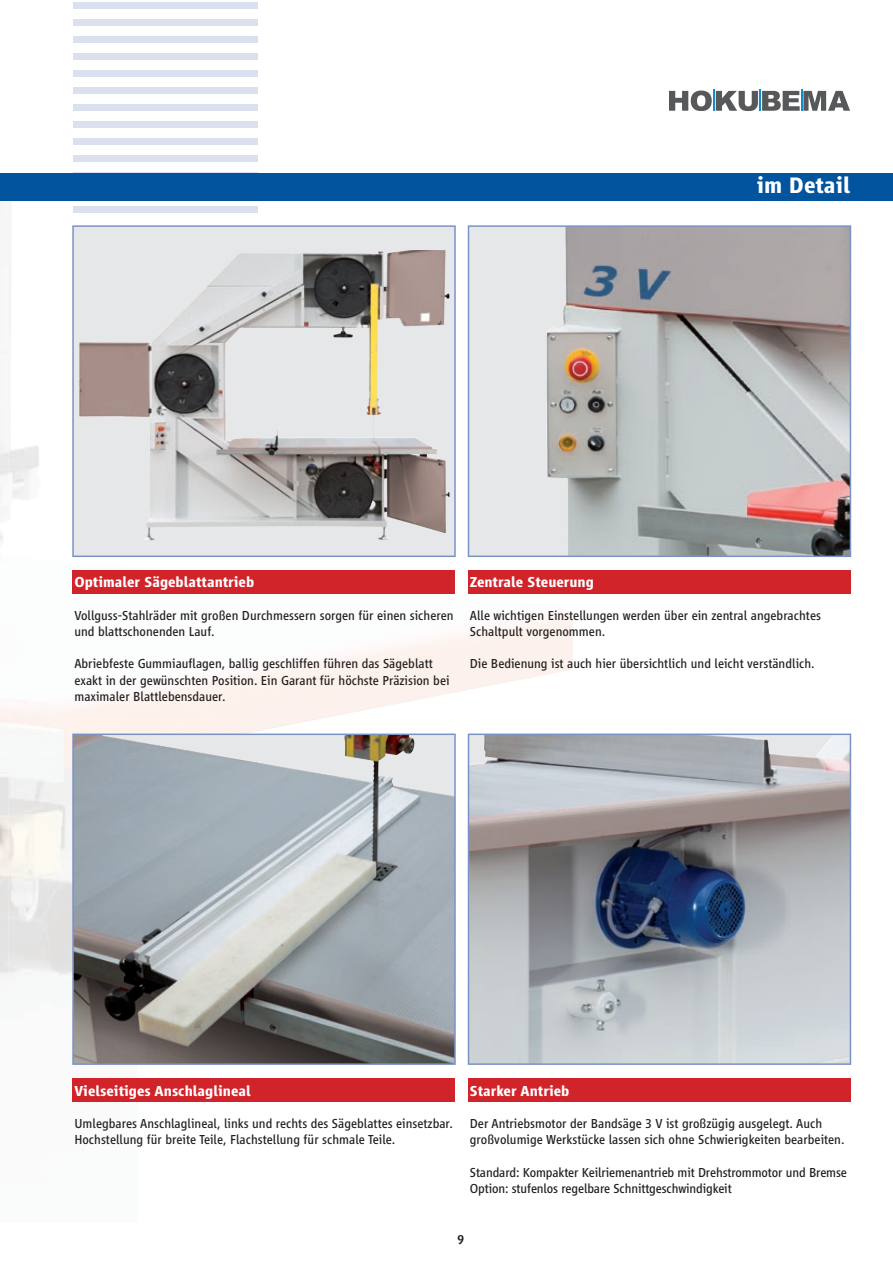
<style>
.page{position:relative;width:893px;height:1263px;background:#fff}
.page>*{position:absolute;margin:0;border:0;box-sizing:border-box;transform-origin:0 0}
.t1{font:700 23.25px "Vialog";color:#fff}
.t2{font:700 15px "Vialog";color:#fff}
.t3{font:13.5px/16.2px "Vialog";color:#231f20}
.t4{font:500 13.5px "Vialog";color:#231f20}
</style>
<div class="page">
<img style="left:0;top:200px;width:52px;height:777px">
<img style="left:51px;top:791px;width:21px;height:186px">
<svg style="left:669px;top:89px;width:181px;height:22px"></svg>
<div style="left:0;top:173px;width:893px;height:27px;background:#01549d"></div>
<div style="left:73px;top:2px;width:184px;height:6px;background:#dbe0ef"></div>
<div style="left:73px;top:19px;width:184px;height:6px;background:#dbe0ef"></div>
<div style="left:73px;top:36px;width:184px;height:6px;background:#dbe0ef"></div>
<div style="left:73px;top:53px;width:184px;height:6px;background:#dbe0ef"></div>
<div style="left:73px;top:70px;width:184px;height:6px;background:#dbe0ef"></div>
<div style="left:73px;top:87px;width:184px;height:6px;background:#dbe0ef"></div>
<div style="left:73px;top:104px;width:184px;height:6px;background:#dbe0ef"></div>
<div style="left:73px;top:121px;width:184px;height:6px;background:#dbe0ef"></div>
<div style="left:73px;top:139px;width:184px;height:6px;background:#dbe0ef"></div>
<div style="left:73px;top:156px;width:184px;height:6px;background:#dbe0ef"></div>
<div style="left:73px;top:207px;width:184px;height:6px;background:#dbe0ef"></div>
<svg style="left:72px;top:225px;width:384px;height:332px;fill:#e6e7e9"></svg>
<div style="left:72px;top:570px;width:383px;height:24px;background:#d1232a"></div>
<svg style="left:468px;top:225px;width:383px;height:332px"></svg>
<div style="left:468px;top:570px;width:382px;height:24px;background:#d1232a"></div>
<svg style="left:72px;top:733px;width:384px;height:332px"></svg>
<div style="left:72px;top:1078px;width:383px;height:24px;background:#d1232a"></div>
<svg style="left:468px;top:733px;width:383px;height:332px"></svg>
<div style="left:468px;top:1078px;width:382px;height:24px;background:#d1232a"></div>
<img style="left:0;top:268px;width:8px;height:712px">
<h1 class="t1" style="left:757px;top:173px;width:95px">im Detail</h1>
<p class="t2" style="left:74px;top:574px;width:181px">Optimaler Sägeblattantrieb</p>
<p class="t3" style="left:74px;top:607px;width:381px">Vollguss-Stahlräder mit großen Durchmessern sorgen für einen sicheren und blattschonenden Lauf.</p>
<p class="t3" style="left:74px;top:656px;width:377px">Abriebfeste Gummiauflagen, ballig geschliffen führen das Sägeblatt exakt in der gewünschten Position. Ein Garant für höchste Präzision bei maximaler Blattlebensdauer.</p>
<p class="t2" style="left:470px;top:574px;width:126px">Zentrale Steuerung</p>
<p class="t3" style="left:470px;top:607px;width:353px">Alle wichtigen Einstellungen werden über ein zentral angebrachtes<br>Schaltpult vorgenommen.</p>
<p class="t3" style="left:470px;top:656px;width:346px">Die Bedienung ist auch hier übersichtlich und leicht verständlich.</p>
<p class="t2" style="left:74px;top:1082px;width:178px">Vielseitiges Anschlaglineal</p>
<p class="t3" style="left:74px;top:1115px;width:380px">Umlegbares Anschlaglineal, links und rechts des Sägeblattes einsetzbar.<br>Hochstellung für breite Teile, Flachstellung für schmale Teile.</p>
<p class="t2" style="left:470px;top:1082px;width:101px">Starker Antrieb</p>
<p class="t3" style="left:470px;top:1115px;width:376px">Der Antriebsmotor der Bandsäge 3 V ist großzügig ausgelegt. Auch großvolumige Werkstücke lassen sich ohne Schwierigkeiten bearbeiten.</p>
<p class="t3" style="left:470px;top:1164px;width:379px">Standard: Kompakter Keilriemenantrieb mit Drehstrommotor und Bremse<br>Option: stufenlos regelbare Schnittgeschwindigkeit</p>
<p class="t4" style="left:457px;top:1232px;width:9px">9</p>
</div>
